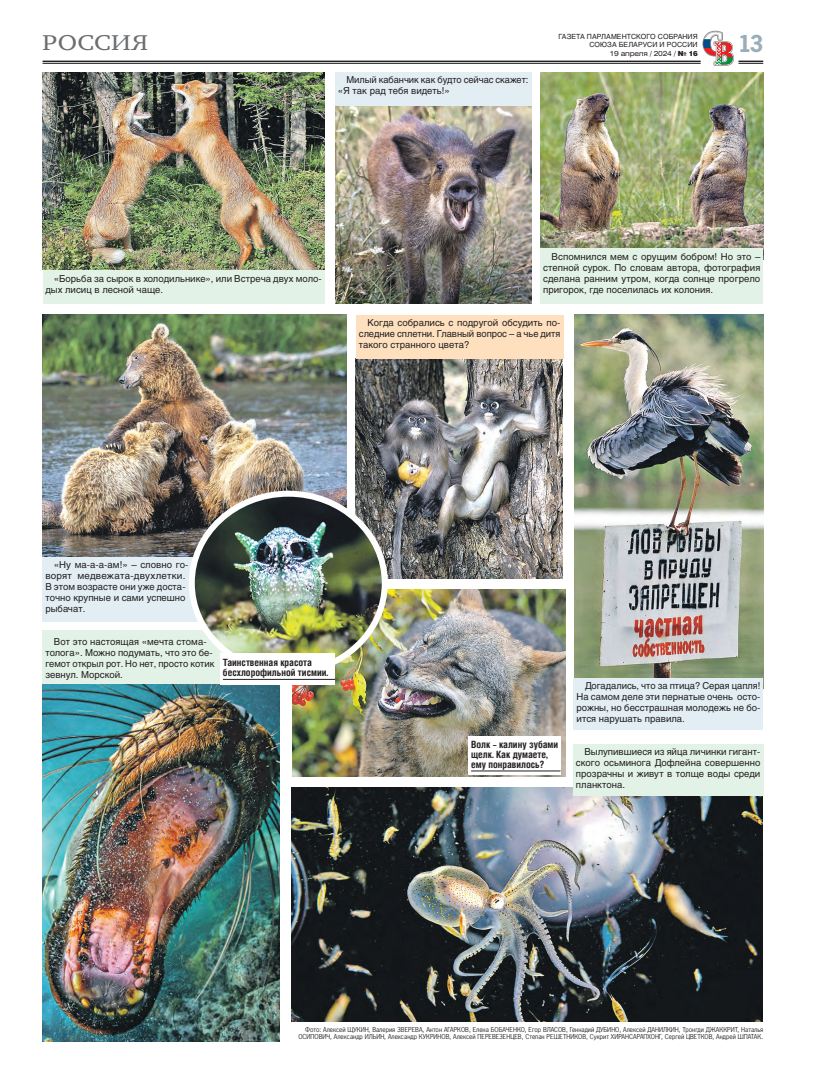
<style>
.page{position:relative;width:820px;height:1078px;background:#fff}
.page>*{position:absolute;margin:0;border:0;box-sizing:border-box;transform-origin:0 0}
.t1{font:700 24px "Paper Gothic";color:#99aeb9}
.t2{font:22px "Charter ITC";letter-spacing:.01em;color:#6c6d70;scale:1.2 1}
.Fotopodpis{font:700 10px/10px "Helios Cond";color:#231f20}
.text2{font:9.5px/11px "Helios";color:#231f20}
.Fotokor{font:7px/7px "Paper Gothic";color:#231f20;text-align:right}
.t3{font:7px/8px "Helios";letter-spacing:.01em;color:#231f20;text-align:right}
.t4{font:7px "Helios Ext";letter-spacing:-.03em;color:#231f20}
.s1{font-family:"Helios";font-weight:900}
</style>
<div class="page">
<hr style="left:43px;top:61px;width:657px;height:1px;background:#231f20">
<hr style="left:43px;top:63px;width:657px;height:1px;background:#231f20">
<svg style="left:700px;top:30px;width:63px;height:36px"></svg>
<div style="left:43px;top:630px;width:209px;height:80px;background:#e3f2e7"></div>
<img style="left:43px;top:684px;width:236px;height:356px">
<img style="left:292px;top:589px;width:272px;height:187px">
<img style="left:43px;top:72px;width:281px;height:198px">
<img style="left:540px;top:72px;width:223px;height:176px">
<img style="left:43px;top:314px;width:303px;height:242px">
<img style="left:574px;top:314px;width:189px;height:363px">
<img style="left:291px;top:787px;width:471px;height:233px">
<img style="left:335px;top:105px;width:196px;height:198px">
<img style="left:355px;top:358px;width:207px;height:220px">
<div style="left:573px;top:677px;width:190px;height:52px;background:#e2eef4"></div>
<div style="left:356px;top:315px;width:207px;height:43px;background:#fee0bf"></div>
<div style="left:43px;top:556px;width:206px;height:65px;background:#e2eef4"></div>
<img style="left:192px;top:493px;width:192px;height:179px">
<div style="left:189px;top:490px;width:198px;height:185px;border:6px solid #fff;border-radius:50%"></div>
<div style="left:540px;top:248px;width:223px;height:56px;background:#e3f2e7"></div>
<div style="left:335px;top:72px;width:196px;height:33px;background:#e2eef4"></div>
<div style="left:43px;top:270px;width:281px;height:33px;background:#e3f2e7"></div>
<div style="left:573px;top:743px;width:190px;height:52px;background:#e3f2e7"></div>
<div style="left:468px;top:736px;width:92px;height:38px;background:#fff"></div>
<hr style="left:471px;top:770px;width:89px;height:1px;background:#231f20">
<div style="left:220px;top:653px;width:115px;height:31px;background:#fff"></div>
<hr style="left:223px;top:678px;width:112px;height:1px;background:#231f20">
<p class="t2" style="left:42px;top:29px;width:90px">РОССИЯ</p>
<p class="text2" style="left:338px;top:74px;width:192px;text-indent:9px">Милый кабанчик как будто сейчас скажет: «Я так рад тебя видеть!»</p>
<p class="t3" style="left:558px;top:33px;width:141px">ГАЗЕТА ПАРЛАМЕНТСКОГО СОБРАНИЯ<br>СОЮЗА БЕЛАРУСИ И РОССИИ</p>
<p class="t4" style="left:609px;top:49px;width:90px">19 апреля / 2024 / <span class="s1">№ 16</span></p>
<h1 class="t1" style="left:738px;top:30px;width:26px">13</h1>
<p class="Fotopodpis" style="left:45px;top:269px;width:77px">Лисицы. Поединок.</p>
<p class="text2" style="left:45px;top:272px;width:278px;text-indent:9px">«Борьба за сырок в холодильнике», или Встреча двух моло&shy;дых лисиц в лесной чаще.</p>
<p class="text2" style="left:543px;top:250px;width:219px;text-align:justify;text-indent:9px">Вспомнился мем с орущим бобром! Но это – степной сурок. По словам автора, фотография сделана ранним утром, когда солнце прогрело пригорок, где поселилась их колония.</p>
<p class="text2" style="left:359px;top:316px;width:203px;text-align:justify;text-indent:9px">Когда собрались с подругой обсудить по&shy;следние сплетни. Главный вопрос – а чье дитя такого странного цвета?</p>
<p class="text2" style="left:45px;top:558px;width:144px;text-indent:9px">«Ну ма-а-а-ам!» – словно го&shy;ворят медвежата-двухлетки.<br>В этом возрасте они уже доста&shy;точно крупные и сами успешно рыбачат.</p>
<p class="text2" style="left:45px;top:635px;width:171px;text-indent:9px">Вот это настоящая «мечта стома&shy;толога». Можно подумать, что это бе&shy;гемот открыл рот. Но нет, просто котик зевнул. Морской.</p>
<p class="Fotopodpis" style="left:223px;top:657px;width:107px">Таинственная красота бесхлорофильной тисмии.</p>
<p class="Fotopodpis" style="left:471px;top:738px;width:89px">Волк – калину зубами щелк. Как думаете, ему понравилось?</p>
<p class="text2" style="left:576px;top:679px;width:185px;text-align:justify;text-indent:9px">Догадались, что за птица? Серая цапля!<br>На самом деле эти пернатые очень осто&shy;рожны, но бесстрашная молодежь не бо&shy;ится нарушать правила.</p>
<p class="text2" style="left:575px;top:745px;width:186px;text-align:justify;text-indent:9px">Вылупившиеся из яйца личинки гигант&shy;ского осьминога Дофлейна совершенно прозрачны и живут в толще воды среди планктона.</p>
<p class="Fotokor" style="left:298px;top:1025px;width:466px">Фото: Алексей ЩУКИН, Валерия ЗВЕРЕВА, Антон АГАРКОВ, Елена БОБАЧЕНКО, Егор ВЛАСОВ, Геннадий ДУБИНО, Алексей ДАНИЛКИН, Тронгди ДЖАККРИТ, Наталья<br>ОСИПОВИЧ, Александр ИЛЬИН, Александр КУКРИНОВ, Алексей ПЕРЕВЕЗЕНЦЕВ, Степан РЕШЕТНИКОВ, Сукрит ХИРАНСАРАПХОНГ, Сергей ЦВЕТКОВ, Андрей ШПАТАК.</p>
</div>
